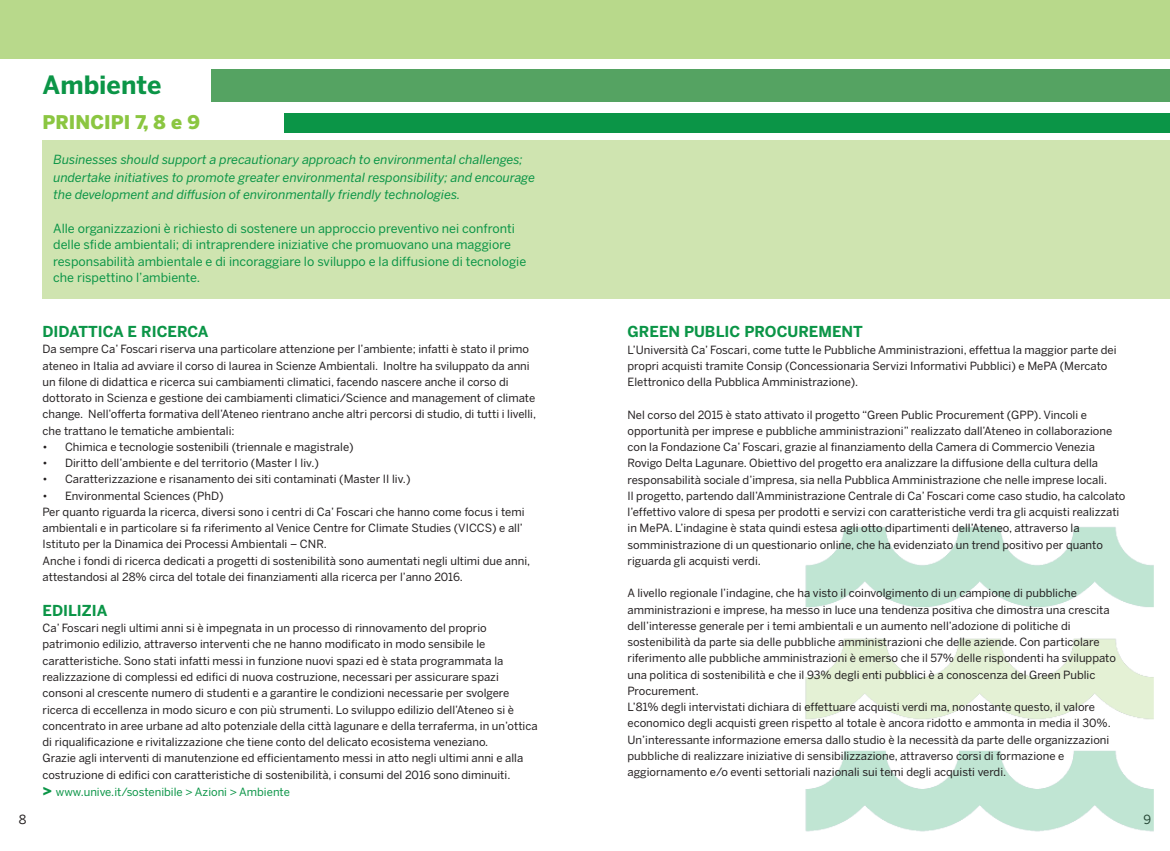
<style>
.page{position:relative;width:1170px;height:851px;background:#fff}
.page>*{position:absolute;margin:0;border:0;box-sizing:border-box;transform-origin:0 0}
.t1{font:700 25px "Benton Sans";color:#0b9547}
.t2{font:900 18.75px "Benton Sans";color:#8bc641}
.t3{font:700 15px "Benton Sans";color:#0b9547}
.t4{font:12.5px/16.2px "Benton Sans";color:#0b9547}
.t5{font:italic 12.5px/17.5px "Benton Sans";color:#0b9547}
.t6{font:12.5px "Benton Sans";color:#231f20}
.t7{font:11.25px/16.2px "Benton Sans";color:#231f20}
.t8{font:11.25px "Benton Sans";color:#0b9547}
.s1{font-weight:900;font-size:15px}
</style>
<div class="page">
<div style="left:43px;top:141px;width:1126px;height:158px;background:#cfe4b0"></div>
<div style="left:0;top:0;width:1169px;height:58px;background:#b8d98b"></div>
<img style="left:805px;top:527px;width:349px;height:305px">
<div style="left:212px;top:70px;width:957px;height:32px;background:#55a362"></div>
<div style="left:284px;top:113px;width:885px;height:19px;background:#0b9547"></div>
<h1 class="t1" style="left:43px;top:70px;width:121px">Ambiente</h1>
<h2 class="t2" style="left:43px;top:111px;width:159px">PRINCIPI 7, 8 e 9</h2>
<p class="t5" style="left:53px;top:151px;width:483px">Businesses should support a precautionary approach to environmental challenges; undertake initiatives to promote greater environmental responsibility; and encourage the development and diffusion of environmentally friendly technologies.</p>
<p class="t4" style="left:53px;top:220px;width:474px">Alle organizzazioni è richiesto di sostenere un approccio preventivo nei confronti delle sfide ambientali; di intraprendere iniziative che promuovano una maggiore responsabilità ambientale e di incoraggiare lo sviluppo e la diffusione di tecnologie che rispettino l’ambiente.</p>
<h3 class="t3" style="left:43px;top:322px;width:168px">DIDATTICA E RICERCA</h3>
<p class="t7" style="left:43px;top:341px;width:495px">Da sempre Ca’ Foscari riserva una particolare attenzione per l’ambiente; infatti è stato il primo ateneo in Italia ad avviare il corso di laurea in Scienze Ambientali. Inoltre ha sviluppato da anni un filone di didattica e ricerca sui cambiamenti climatici, facendo nascere anche il corso di dottorato in Scienza e gestione dei cambiamenti climatici/Science and management of climate change. Nell’offerta formativa dell’Ateneo rientrano anche altri percorsi di studio, di tutti i livelli, che trattano le tematiche ambientali:</p>
<p class="t7" style="left:43px;top:438px;width:312px">• Chimica e tecnologie sostenibili (triennale e magistrale)</p>
<p class="t7" style="left:43px;top:454px;width:278px">• Diritto dell’ambiente e del territorio (Master I liv.)</p>
<p class="t7" style="left:43px;top:471px;width:369px">• Caratterizzazione e risanamento dei siti contaminati (Master II liv.)</p>
<p class="t7" style="left:43px;top:487px;width:489px">• Environmental Sciences (PhD)<br>Per quanto riguarda la ricerca, diversi sono i centri di Ca’ Foscari che hanno come focus i temi ambientali e in particolare si fa riferimento al Venice Centre for Climate Studies (VICCS) e all’ Istituto per la Dinamica dei Processi Ambientali – CNR.<br>Anche i fondi di ricerca dedicati a progetti di sostenibilità sono aumentati negli ultimi due anni, attestandosi al 28% circa del totale dei finanziamenti alla ricerca per l’anno 2016.</p>
<h3 class="t3" style="left:43px;top:601px;width:66px">EDILIZIA</h3>
<p class="t7" style="left:43px;top:619px;width:496px">Ca’ Foscari negli ultimi anni si è impegnata in un processo di rinnovamento del proprio patrimonio edilizio, attraverso interventi che ne hanno modificato in modo sensibile le caratteristiche. Sono stati infatti messi in funzione nuovi spazi ed è stata programmata la realizzazione di complessi ed edifici di nuova costruzione, necessari per assicurare spazi consoni al crescente numero di studenti e a garantire le condizioni necessarie per svolgere ricerca di eccellenza in modo sicuro e con più strumenti. Lo sviluppo edilizio dell’Ateneo si è concentrato in aree urbane ad alto potenziale della città lagunare e della terraferma, in un’ottica di riqualificazione e rivitalizzazione che tiene conto del delicato ecosistema veneziano.<br>Grazie agli interventi di manutenzione ed efficientamento messi in atto negli ultimi anni e alla costruzione di edifici con caratteristiche di sostenibilità, i consumi del 2016 sono diminuiti.</p>
<p class="t8" style="left:43px;top:785px;width:249px"><span class="s1">&gt;</span> www.unive.it/sostenibile &gt; Azioni &gt; Ambiente</p>
<h3 class="t3" style="left:627px;top:323px;width:237px">GREEN PUBLIC PROCUREMENT</h3>
<p class="t7" style="left:627px;top:341px;width:490px">L’Università Ca’ Foscari, come tutte le Pubbliche Amministrazioni, effettua la maggior parte dei propri acquisti tramite Consip (Concessionaria Servizi Informativi Pubblici) e MePA (Mercato<br>Elettronico della Pubblica Amministrazione).</p>
<p class="t7" style="left:627px;top:406px;width:499px">Nel corso del 2015 è stato attivato il progetto “Green Public Procurement (GPP). Vincoli e opportunità per imprese e pubbliche amministrazioni” realizzato dall’Ateneo in collaborazione con la Fondazione Ca’ Foscari, grazie al finanziamento della Camera di Commercio Venezia Rovigo Delta Lagunare. Obiettivo del progetto era analizzare la diffusione della cultura della responsabilità sociale d’impresa, sia nella Pubblica Amministrazione che nelle imprese locali.<br>Il progetto, partendo dall’Amministrazione Centrale di Ca’ Foscari come caso studio, ha calcolato l’effettivo valore di spesa per prodotti e servizi con caratteristiche verdi tra gli acquisti realizzati in MePA. L’indagine è stata quindi estesa agli otto dipartimenti dell’Ateneo, attraverso la somministrazione di un questionario online, che ha evidenziato un trend positivo per quanto riguarda gli acquisti verdi.</p>
<p class="t7" style="left:627px;top:585px;width:490px">A livello regionale l’indagine, che ha visto il coinvolgimento di un campione di pubbliche amministrazioni e imprese, ha messo in luce una tendenza positiva che dimostra una crescita dell’interesse generale per i temi ambientali e un aumento nell’adozione di politiche di sostenibilità da parte sia delle pubbliche amministrazioni che delle aziende. Con particolare riferimento alle pubbliche amministrazioni è emerso che il 57% delle rispondenti ha sviluppato una politica di sostenibilità e che il 93% degli enti pubblici è a conoscenza del Green Public Procurement.<br>L’81% degli intervistati dichiara di effettuare acquisti verdi ma, nonostante questo, il valore economico degli acquisti green rispetto al totale è ancora ridotto e ammonta in media il 30%.<br>Un’interessante informazione emersa dallo studio è la necessità da parte delle organizzazioni pubbliche di realizzare iniziative di sensibilizzazione, attraverso corsi di formazione e aggiornamento e/o eventi settoriali nazionali sui temi degli acquisti verdi.</p>
<p class="t6" style="left:19px;top:812px;width:9px">8</p>
<p class="t6" style="left:1143px;top:811px;width:9px">9</p>
</div>
